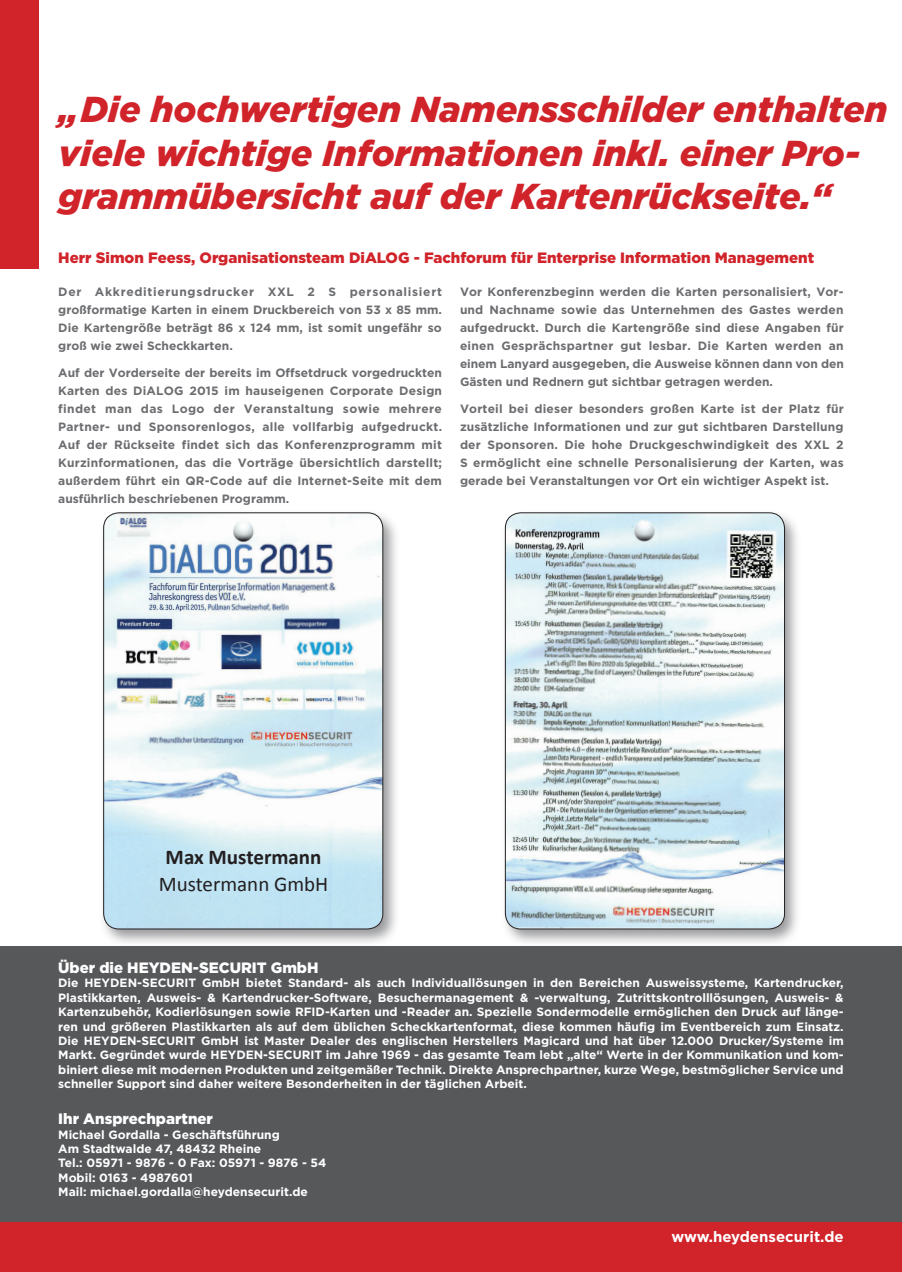
<style>
.page{position:relative;width:902px;height:1272px;background:#fff}
.page>*{position:absolute;margin:0;border:0;box-sizing:border-box;transform-origin:0 0}
.t1{font:italic 900 36px/43.2px "Gotham";color:#d1232a}
.t2{font:21px "Calibri";color:#231f20}
.t3{font:700 21px "Calibri";color:#231f20}
.t4{font:900 15px "Gotham";color:#d1232a}
.t5{font:900 15px "Gotham";color:#fff}
.t6{font:700 15px "Gotham";color:#fff}
.t7{font:700 12px/18px "Gotham";color:#6c6d70;text-align:justify}
.t8{font:700 12px/14.4px "Gotham";color:#fff;text-align:justify}
</style>
<div class="page">
<div style="left:0;top:946px;width:901px;height:276px;background:#57585a"></div>
<div style="left:0;top:1222px;width:901px;height:49px;background:#d1232a"></div>
<div style="left:0;top:0;width:38px;height:268px;background:#d1232a"></div>
<div style="left:99px;top:509px;width:301px;height:438px;background:#6c6d70;opacity:.69"></div>
<img style="left:104px;top:513px;width:279px;height:416px">
<div style="left:103px;top:512px;width:280px;height:417px;border:1px solid #231f20;border-radius:15px"></div>
<div style="left:500px;top:509px;width:301px;height:438px;background:#6c6d70;opacity:.69"></div>
<img style="left:505px;top:513px;width:279px;height:416px">
<div style="left:505px;top:512px;width:279px;height:417px;border:1px solid #231f20;border-radius:15px"></div>
<h1 class="t1" style="left:58px;top:87px;width:830px">„Die hochwertigen Namensschilder enthalten viele wichtige Informationen inkl. einer Pro&shy;grammübersicht auf der Kartenrückseite.“</h1>
<p class="t4" style="left:58px;top:249px;width:757px">Herr Simon Feess, Organisationsteam DiALOG - Fachforum für Enterprise Information Management</p>
<p class="t7" style="left:58px;top:283px;width:385px">Der Akkreditierungsdrucker XXL 2 S personalisiert großformatige Karten in einem Druckbereich von 53 x 85 mm.<br>Die Kartengröße beträgt 86 x 124 mm, ist somit ungefähr so groß wie zwei Scheckkarten.</p>
<p class="t7" style="left:58px;top:363px;width:385px">Auf der Vorderseite der bereits im Offsetdruck vorgedruckten Karten des DiALOG 2015 im hauseigenen Corporate Design findet man das Logo der Veranstaltung sowie mehrere Partner- und Sponsorenlogos, alle vollfarbig aufgedruckt.<br>Auf der Rückseite findet sich das Konferenzprogramm mit Kurzinformationen, das die Vorträge übersichtlich darstellt; außerdem führt ein QR-Code auf die Internet-Seite mit dem ausführlich beschriebenen Programm.</p>
<p class="t7" style="left:460px;top:283px;width:385px">Vor Konferenzbeginn werden die Karten personalisiert, Vor&shy;und Nachname sowie das Unternehmen des Gastes werden aufgedruckt. Durch die Kartengröße sind diese Angaben für einen Gesprächspartner gut lesbar. Die Karten werden an einem Lanyard ausgegeben, die Ausweise können dann von den Gästen und Rednern gut sichtbar getragen werden.</p>
<p class="t7" style="left:460px;top:399px;width:385px">Vorteil bei dieser besonders großen Karte ist der Platz für zusätzliche Informationen und zur gut sichtbaren Darstellung der Sponsoren. Die hohe Druckgeschwindigkeit des XXL 2<br>S ermöglicht eine schnelle Personalisierung der Karten, was gerade bei Veranstaltungen vor Ort ein wichtiger Aspekt ist.</p>
<h2 class="t3" style="left:166px;top:844px;width:157px">Max Mustermann</h2>
<h2 class="t2" style="left:159px;top:871px;width:171px">Mustermann GmbH</h2>
<p class="t5" style="left:58px;top:958px;width:262px">Über die HEYDEN-SECURIT GmbH</p>
<p class="t8" style="left:58px;top:975px;width:786px">Die HEYDEN-SECURIT GmbH bietet Standard- als auch Individuallösungen in den Bereichen Ausweissysteme, Kartendrucker, Plastikkarten, Ausweis- &amp; Kartendrucker-Software, Besuchermanagement &amp; -verwaltung, Zutrittskontrolllösungen, Ausweis- &amp; Kartenzubehör, Kodierlösungen sowie RFID-Karten und -Reader an. Spezielle Sondermodelle ermöglichen den Druck auf länge&shy;ren und größeren Plastikkarten als auf dem üblichen Scheckkartenformat, diese kommen häufig im Eventbereich zum Einsatz.<br>Die HEYDEN-SECURIT GmbH ist Master Dealer des englischen Herstellers Magicard und hat über 12.000 Drucker/Systeme im Markt. Gegründet wurde HEYDEN-SECURIT im Jahre 1969 - das gesamte Team lebt „alte“ Werte in der Kommunikation und kom&shy;biniert diese mit modernen Produkten und zeitgemäßer Technik. Direkte Ansprechpartner, kurze Wege, bestmöglicher Service und schneller Support sind daher weitere Besonderheiten in der täglichen Arbeit.</p>
<p class="t5" style="left:58px;top:1110px;width:156px">Ihr Ansprechpartner</p>
<p class="t8" style="left:58px;top:1126px;width:269px;text-align:left">Michael Gordalla - Geschäftsführung<br>Am Stadtwalde 47, 48432 Rheine<br>Tel.: 05971 - 9876 - 0 Fax: 05971 - 9876 - 54<br>Mobil: 0163 - 4987601<br>Mail: michael.gordalla@heydensecurit.de</p>
<p class="t6" style="left:671px;top:1228px;width:174px">www.heydensecurit.de</p>
</div>
